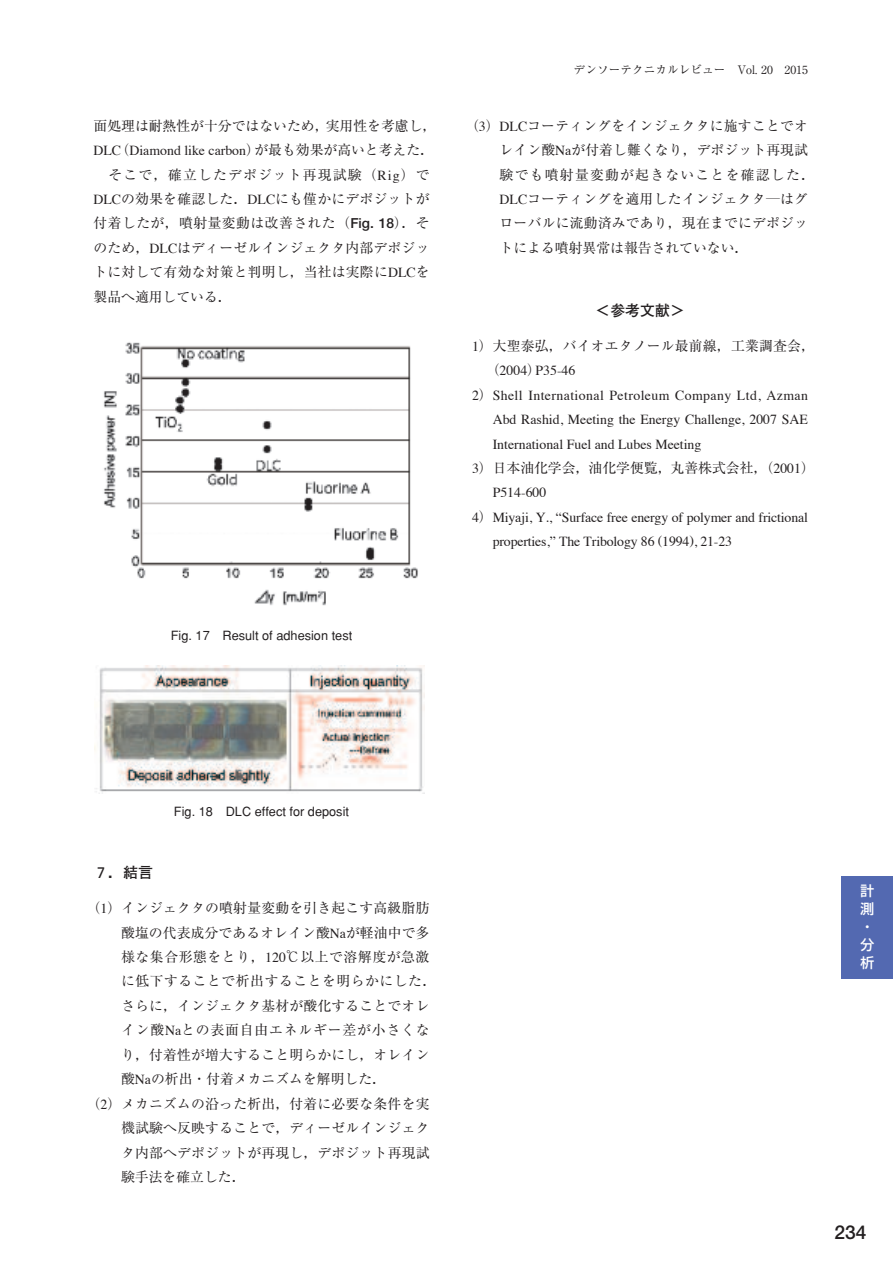
<style>
.page{position:relative;width:893px;height:1263px;background:#fff}
.page>*{position:absolute;margin:0;border:0;box-sizing:border-box;transform-origin:0 0}
.t1{font:700 19.2px "Futo Go B101";color:#231f20}
.t2{font:700 14.85px "Futo Go B101";color:#231f20}
.t3{font:13.8px/24.5px "Ryumin";letter-spacing:.015em;color:#231f20;text-align:justify}
.t4{font:13.8px "Times";color:#231f20}
.t5{font:13.8px "Times";letter-spacing:.03em;color:#231f20}
.t6{font:13.8px "Ryumin";letter-spacing:.045em;color:#231f20}
.t7{font:13.8px "Ryumin";letter-spacing:.04em;color:#231f20}
.t8{font:13.8px "Ryumin";letter-spacing:.06em;color:#231f20}
.t9{font:500 13.8px/17.9px "Shin Go";color:#fff;text-align:justify}
.t10{font:500 12.75px "Gothic BBB";color:#231f20}
.t11{font:11.7px "Ryumin";color:#231f20}
.s1{font-family:"Ryumin"}
.s2{font-family:"Times"}
.s3{font-family:"Futo Go B101";font-weight:700}
.s4{font-family:"Koz Min Pro"}
</style>
<div class="page">
<div style="left:842px;top:876px;width:51px;height:102px;background:#5369b1"></div>
<img style="left:103px;top:342px;width:315px;height:264px">
<img style="left:95px;top:666px;width:330px;height:127px">
<p class="t3" style="left:94px;top:113px;width:344px">面処理は耐熱性が十分ではないため，実用性を考慮し，</p>
<p class="t4" style="left:94px;top:145px;width:342px">DLC<span class="s1">（</span>Diamond like carbon<span class="s1">）が最も効果が高いと考えた．</span></p>
<p class="t3" style="left:94px;top:162px;width:337px;text-indent:15px">そこで，確立したデポジット再現試験（<span class="s2">Rig</span>）で<span class="s2">DLC</span>の効果を確認した．<span class="s2">DLC</span>にも僅かにデポジットが付着したが，噴射量変動は改善された（<span class="s3">Fig. 18</span>）．そのため，<span class="s2">DLC</span>はディーゼルインジェクタ内部デポジットに対して有効な対策と判明し，当社は実際に<span class="s2">DLC</span>を製品へ適用している．</p>
<p class="t10" style="left:171px;top:628px;width:183px">Fig. 17 Result of adhesion test</p>
<p class="t11" style="left:574px;top:62px;width:236px">デンソーテクニカルレビュー Vol. 20 2015</p>
<p class="t3" style="left:500px;top:113px;width:317px;text-align:left;text-indent:-34px">（<span class="s2">3</span>）<span class="s2">DLC</span>コーティングをインジェクタに施すことでオレイン酸<span class="s2">Na</span>が付着し難くなり，デポジット再現試験でも噴射量変動が起きないことを確認した．<br><span class="s2">DLC</span>コーティングを適用したインジェクタ<span class="s4">―</span>はグローバルに流動済みであり，現在までにデポジットによる噴射異常は報告されていない．</p>
<p class="t2" style="left:595px;top:301px;width:91px">＜参考文献＞</p>
<p class="t3" style="left:472px;top:333px;width:344px"><span class="s2">1</span>）大聖泰弘，バイオエタノール最前線，工業調査会，</p>
<p class="t4" style="left:486px;top:365px;width:91px"><span class="s1">（</span>2004<span class="s1">）</span>P35-46</p>
<p class="t5" style="left:472px;top:389px;width:337px">2<span class="s1">）</span>Shell International Petroleum Company Ltd, Azman</p>
<p class="t4" style="left:493px;top:414px;width:317px">Abd Rashid, Meeting the Energy Challenge, 2007 SAE</p>
<p class="t4" style="left:493px;top:438px;width:210px">International Fuel and Lubes Meeting</p>
<p class="t3" style="left:472px;top:455px;width:344px"><span class="s2">3</span>）日本油化学会，油化学便覧，丸善株式会社，（<span class="s2">2001</span>）</p>
<p class="t4" style="left:493px;top:487px;width:55px">P514-600</p>
<p class="t4" style="left:472px;top:511px;width:337px">4<span class="s1">）</span>Miyaji, Y., “Surface free energy of polymer and frictional</p>
<p class="t4" style="left:493px;top:536px;width:241px">properties,” The Tribology 86 (1994), 21-23</p>
<p class="t2" style="left:94px;top:864px;width:61px">７．結言</p>
<p class="t10" style="left:174px;top:803px;width:177px">Fig. 18 DLC effect for deposit</p>
<p class="t3" style="left:87px;top:895px;width:344px">（<span class="s2">1</span>）インジェクタの噴射量変動を引き起こす高級脂肪</p>
<p class="t3" style="left:121px;top:920px;width:310px">酸塩の代表成分であるオレイン酸<span class="s2">Na</span>が軽油中で多</p>
<p class="t6" style="left:121px;top:949px;width:310px">様な集合形態をとり，<span class="s2">120</span>℃以上で溶解度が急激</p>
<p class="t7" style="left:121px;top:973px;width:317px">に低下することで析出することを明らかにした．</p>
<p class="t3" style="left:121px;top:993px;width:310px">さらに，インジェクタ基材が酸化することでオレ</p>
<p class="t8" style="left:121px;top:1022px;width:310px">イン酸<span class="s2">Na</span>との表面自由エネルギー差が小さくな</p>
<p class="t3" style="left:121px;top:1042px;width:310px">り，付着性が増大すること明らかにし，オレイン</p>
<p class="t3" style="left:121px;top:1067px;width:266px">酸<span class="s2">Na</span>の析出・付着メカニズムを解明した．</p>
<p class="t3" style="left:87px;top:1091px;width:344px">（<span class="s2">2</span>）メカニズムの沿った析出，付着に必要な条件を実</p>
<p class="t3" style="left:121px;top:1115px;width:310px">機試験へ反映することで，ディーゼルインジェク</p>
<p class="t3" style="left:121px;top:1140px;width:310px">タ内部へデポジットが再現し，デポジット再現試</p>
<p class="t3" style="left:121px;top:1164px;width:126px">験手法を確立した．</p>
<p class="t9" style="left:860px;top:882px;width:15px">計測・分析</p>
<h1 class="t1" style="left:834px;top:1221px;width:33px">234</h1>
</div>
